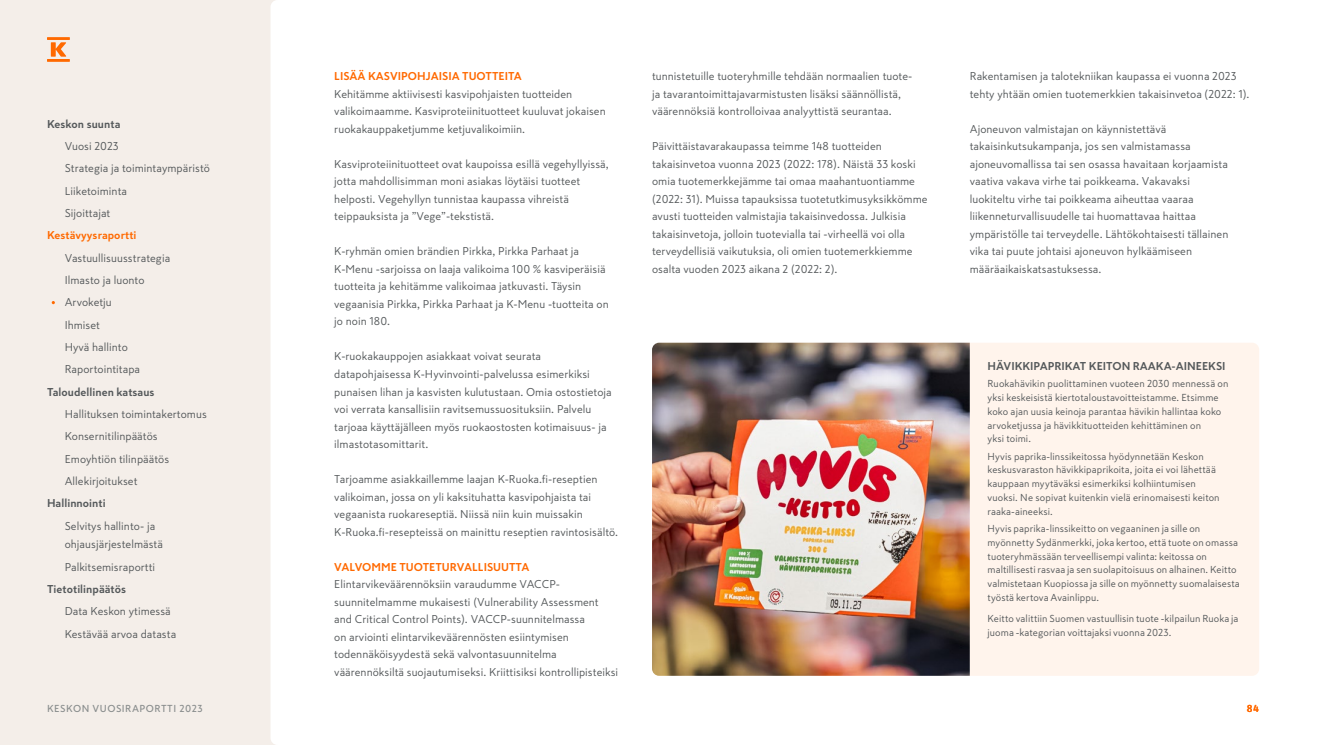
<style>
.page{position:relative;width:1323px;height:745px;background:#fff}
.page>*{position:absolute;margin:0;border:0;box-sizing:border-box;transform-origin:0 0}
.t1{font:11.25px/17.5px "Skatta Sans";letter-spacing:.005em;color:#54585a}
.t2{font:700 11.25px "Skatta Sans";letter-spacing:.005em;color:#54585a}
.t3{font:700 11.25px "Skatta Sans";color:#ff6900}
.t4{font:10px/13.8px "Skatta Sans";letter-spacing:.01em;color:#54585a}
.t5{font:500 10px "Skatta Sans";letter-spacing:.05em;color:#898d8d}
.t6{font:700 10px "Skatta Sans";color:#ff6900}
</style>
<div class="page">
<div style="left:970px;top:343px;width:289px;height:332px;background:#fff4ec"></div>
<img style="left:652px;top:342px;width:318px;height:333px">
<div style="left:0;top:0;width:275px;height:744px;background:#f4eee9"></div>
<svg style="left:47px;top:37px;width:23px;height:25px"></svg>
<p class="t2" style="left:47px;top:116px;width:75px">Keskon suunta</p>
<p class="t1" style="left:65px;top:135px;width:147px;line-height:22.2px">Vuosi 2023<br>Strategia ja toimintaympäristö<br>Liiketoiminta<br>Sijoittajat</p>
<p class="t3" style="left:47px;top:227px;width:91px">Kestävyysraportti</p>
<p class="t1" style="left:65px;top:246px;width:107px;line-height:22.2px">Vastuullisuusstrategia<br>Ilmasto ja luonto<br>Arvoketju<br>Ihmiset<br>Hyvä hallinto<br>Raportointitapa</p>
<p class="t2" style="left:47px;top:383px;width:109px">Taloudellinen katsaus</p>
<p class="t1" style="left:65px;top:402px;width:144px;line-height:22.2px">Hallituksen toimintakertomus<br>Konsernitilinpäätös<br>Emoyhtiön tilinpäätös<br>Allekirjoitukset</p>
<p class="t2" style="left:47px;top:495px;width:60px">Hallinnointi</p>
<p class="t1" style="left:65px;top:516px;width:100px;line-height:18.8px">Selvitys hallinto- ja ohjausjärjestelmästä</p>
<p class="t1" style="left:65px;top:557px;width:92px">Palkitsemisraportti</p>
<p class="t2" style="left:47px;top:580px;width:81px">Tietotilinpäätös</p>
<p class="t1" style="left:65px;top:599px;width:113px;line-height:22.2px">Data Keskon ytimessä<br>Kestävää arvoa datasta</p>
<p class="t3" style="left:334px;top:68px;width:189px">LISÄÄ KASVIPOHJAISIA TUOTTEITA</p>
<p class="t1" style="left:334px;top:85px;width:273px">Kehitämme aktiivisesti kasvipohjaisten tuotteiden valikoimaamme. Kasviproteiinituotteet kuuluvat jokaisen ruokakauppaketjumme ketjuvalikoimiin.</p>
<p class="t1" style="left:334px;top:155px;width:276px">Kasviproteiinituotteet ovat kaupoissa esillä vegehyllyissä, jotta mahdollisimman moni asiakas löytäisi tuotteet helposti. Vegehyllyn tunnistaa kaupassa vihreistä teippauksista ja ”Vege”-tekstistä.</p>
<p class="t1" style="left:334px;top:242px;width:276px">K-ryhmän omien brändien Pirkka, Pirkka Parhaat ja K-Menu -sarjoissa on laaja valikoima 100 % kasviperäisiä tuotteita ja kehitämme valikoimaa jatkuvasti. Täysin vegaanisia Pirkka, Pirkka Parhaat ja K-Menu -tuotteita on jo noin 180.</p>
<p class="t1" style="left:334px;top:347px;width:279px">K-ruokakauppojen asiakkaat voivat seurata datapohjaisessa K-Hyvinvointi-palvelussa esimerkiksi punaisen lihan ja kasvisten kulutustaan. Omia ostostietoja voi verrata kansallisiin ravitsemussuosituksiin. Palvelu tarjoaa käyttäjälleen myös ruokaostosten kotimaisuus- ja ilmastotasomittarit.</p>
<p class="t1" style="left:334px;top:470px;width:285px">Tarjoamme asiakkaillemme laajan K-Ruoka.fi-reseptien valikoiman, jossa on yli kaksituhatta kasvipohjaista tai vegaanista ruokareseptiä. Niissä niin kuin muissakin K-Ruoka.fi-resepteissä on mainittu reseptien ravintosisältö.</p>
<p class="t3" style="left:334px;top:558px;width:197px">VALVOMME TUOTETURVALLISUUTTA</p>
<p class="t1" style="left:334px;top:575px;width:285px">Elintarvikeväärennöksiin varaudumme VACCP&shy;suunnitelmamme mukaisesti (Vulnerability Assessment and Critical Control Points). VACCP-suunnitelmassa<br>on arviointi elintarvikeväärennösten esiintymisen todennäköisyydestä sekä valvontasuunnitelma väärennöksiltä suojautumiseksi. Kriittisiksi kontrollipisteiksi</p>
<p class="t1" style="left:652px;top:67px;width:262px">tunnistetuille tuoteryhmille tehdään normaalien tuote&shy;ja tavarantoimittajavarmistusten lisäksi säännöllistä, väärennöksiä kontrolloivaa analyyttistä seurantaa.</p>
<p class="t1" style="left:652px;top:137px;width:277px">Päivittäistavarakaupassa teimme 148 tuotteiden takaisinvetoa vuonna 2023 (2022: 178). Näistä 33 koski omia tuotemerkkejämme tai omaa maahantuontiamme (2022: 31). Muissa tapauksissa tuotetutkimusyksikkömme avusti tuotteiden valmistajia takaisinvedossa. Julkisia takaisinvetoja, jolloin tuotevialla tai -virheellä voi olla terveydellisiä vaikutuksia, oli omien tuotemerkkiemme osalta vuoden 2023 aikana 2 (2022: 2).</p>
<p class="t1" style="left:970px;top:67px;width:281px">Rakentamisen ja talotekniikan kaupassa ei vuonna 2023 tehty yhtään omien tuotemerkkien takaisinvetoa (2022: 1).</p>
<p class="t1" style="left:970px;top:120px;width:260px">Ajoneuvon valmistajan on käynnistettävä takaisinkutsukampanja, jos sen valmistamassa ajoneuvomallissa tai sen osassa havaitaan korjaamista vaativa vakava virhe tai poikkeama. Vakavaksi luokiteltu virhe tai poikkeama aiheuttaa vaaraa liikenneturvallisuudelle tai huomattavaa haittaa ympäristölle tai terveydelle. Lähtökohtaisesti tällainen vika tai puute johtaisi ajoneuvon hylkäämiseen määräaikaiskatsastuksessa.</p>
<p class="t2" style="left:987px;top:358px;width:240px">HÄVIKKIPAPRIKAT KEITON RAAKA-AINEEKSI</p>
<p class="t4" style="left:987px;top:376px;width:242px">Ruokahävikin puolittaminen vuoteen 2030 mennessä on yksi keskeisistä kiertotaloustavoitteistamme. Etsimme koko ajan uusia keinoja parantaa hävikin hallintaa koko arvoketjussa ja hävikkituotteiden kehittäminen on<br>yksi toimi.</p>
<p class="t4" style="left:987px;top:449px;width:234px">Hyvis paprika-linssikeitossa hyödynnetään Keskon keskusvaraston hävikkipaprikoita, joita ei voi lähettää kauppaan myytäväksi esimerkiksi kolhiintumisen vuoksi. Ne sopivat kuitenkin vielä erinomaisesti keiton raaka-aineeksi.</p>
<p class="t4" style="left:987px;top:521px;width:254px">Hyvis paprika-linssikeitto on vegaaninen ja sille on myönnetty Sydänmerkki, joka kertoo, että tuote on omassa tuoteryhmässään terveellisempi valinta: keitossa on maltillisesti rasvaa ja sen suolapitoisuus on alhainen. Keitto valmistetaan Kuopiossa ja sille on myönnetty suomalaisesta työstä kertova Avainlippu.</p>
<p class="t4" style="left:987px;top:610px;width:252px">Keitto valittiin Suomen vastuullisin tuote -kilpailun Ruoka ja juoma -kategorian voittajaksi vuonna 2023.</p>
<p class="t5" style="left:47px;top:701px;width:157px">KESKON VUOSIRAPORTTI 2023</p>
<p class="t6" style="left:1247px;top:701px;width:14px">84</p>
</div>
